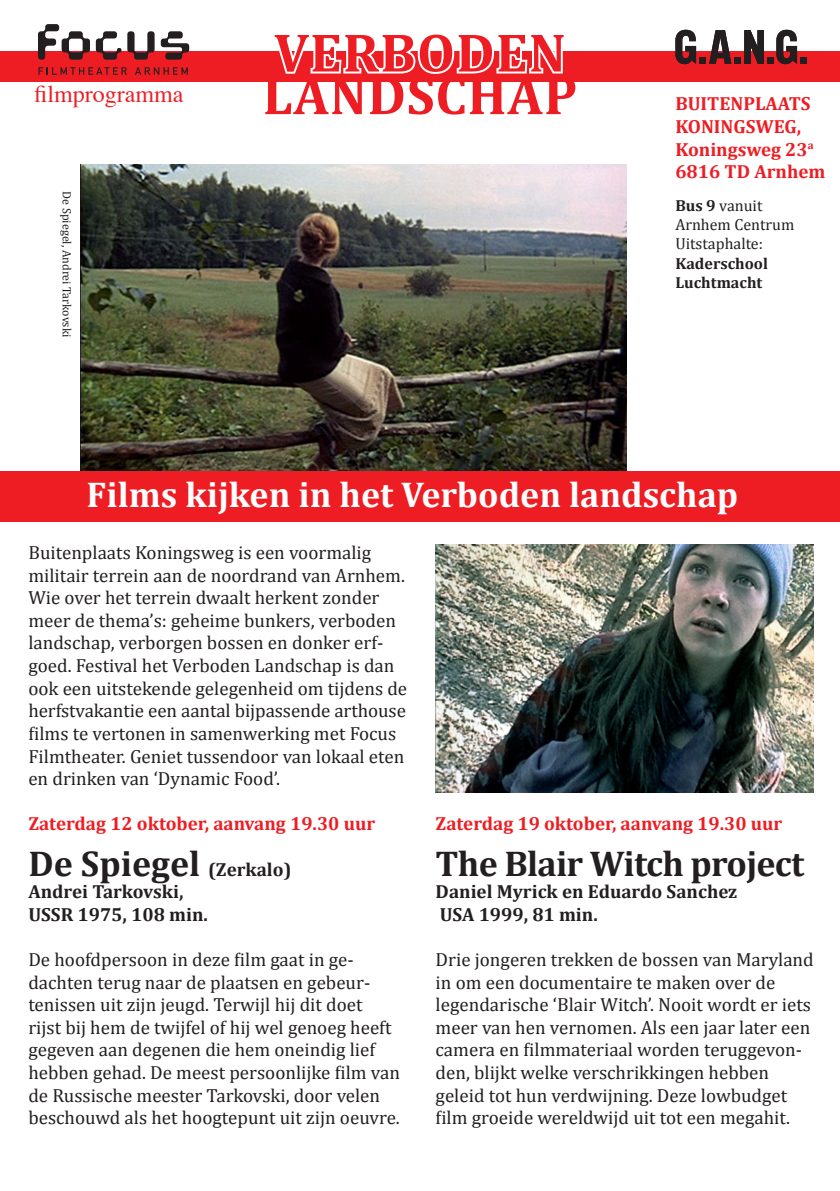
<style>
.page{position:relative;width:840px;height:1191px;background:#fff}
.page>*{position:absolute;margin:0;border:0;box-sizing:border-box;transform-origin:0 0}
.t1{font:700 54.8px "Cambria";letter-spacing:.01em;color:#ee1d23}
.t2{font:700 36px "Cambria";color:#fff}
.t3{font:700 36px "Cambria";letter-spacing:-.02em;color:#231f20}
.t4{font:700 36px "Cambria";color:#231f20}
.t5{font:700 25.2px "Cambria";color:#ee1d23}
.t6{font:24px "Times";color:#ee1d23}
.t7{font:19px/22.6px "Cambria";color:#231f20}
.t8{font:700 19px "Cambria";color:#ee1d23}
.t9{font:700 19px "Cambria";color:#231f20}
.t10{font:16px "Cambria";color:#231f20}
.t11{font:700 16px "Cambria";color:#231f20}
.t12{font:12px "Cambria";color:#231f20}
.s1{font-weight:700}
.s2{font-size:19px}
</style>
<div class="page">
<img style="left:81px;top:165px;width:545px;height:306px">
<img style="left:435px;top:544px;width:378px;height:248px">
<div style="left:0;top:51px;width:839px;height:30px;background:#ee1d23"></div>
<svg style="left:279px;top:51px;width:284px;height:23px"></svg>
<svg style="left:675px;top:30px;width:131px;height:34px"></svg>
<div style="left:0;top:471px;width:839px;height:50px;background:#ee1d23"></div>
<svg style="left:127px;top:31px;width:27px;height:29px"></svg>
<svg style="left:96px;top:31px;width:25px;height:29px"></svg>
<svg style="left:38px;top:24px;width:52px;height:36px"></svg>
<svg style="left:38px;top:67px;width:89px;height:8px"></svg>
<svg style="left:135px;top:67px;width:53px;height:8px"></svg>
<svg style="left:161px;top:31px;width:28px;height:29px"></svg>
<p class="t6" style="left:34px;top:71px;width:151px">filmprogramma</p>
<p class="t12" style="left:74px;top:191px;width:147px;rotate:90deg">De Spiegel, Andrei Tarkovski</p>
<p class="t1" style="left:274px;top:19px;width:293px">VERBODEN</p>
<p class="t5" style="left:315px;top:51px;width:210px">kinderactiviteiten</p>
<p class="t1" style="left:262px;top:62px;width:316px">LANDSCHAP</p>
<p class="t8" style="left:675px;top:92px;width:136px">BUITENPLAATS</p>
<p class="t8" style="left:675px;top:115px;width:127px">KONINGSWEG,</p>
<p class="t8" style="left:675px;top:138px;width:140px">Koningsweg 23<sup>a</sup></p>
<p class="t8" style="left:675px;top:160px;width:151px">6816 TD Arnhem</p>
<p class="t10" style="left:675px;top:196px;width:88px"><span class="s1">Bus 9</span> vanuit</p>
<p class="t10" style="left:675px;top:215px;width:120px">Arnhem Centrum</p>
<p class="t10" style="left:675px;top:234px;width:89px">Uitstaphalte:</p>
<p class="t11" style="left:675px;top:253px;width:94px">Kaderschool</p>
<p class="t11" style="left:675px;top:272px;width:88px">Luchtmacht</p>
<p class="t2" style="left:86px;top:473px;width:653px">Films kijken in het Verboden landschap</p>
<p class="t7" style="left:28px;top:541px;width:380px">Buitenplaats Koningsweg is een voormalig militair terrein aan de noordrand van Arnhem.<br>Wie over het terrein dwaalt herkent zonder meer de thema’s: geheime bunkers, verboden landschap, verborgen bossen en donker erf&shy;goed. Festival het Verboden Landschap is dan ook een uitstekende gelegenheid om tijdens de herfstvakantie een aantal bijpassende arthouse films te vertonen in samenwerking met Focus Filmtheater. Geniet tussendoor van lokaal eten en drinken van ‘Dynamic Food’.</p>
<p class="t8" style="left:28px;top:812px;width:348px">Zaterdag 12 oktober, aanvang 19.30 uur</p>
<p class="t4" style="left:28px;top:841px;width:264px">De Spiegel <span class="s2">(Zerkalo)</span></p>
<p class="t9" style="left:28px;top:880px;width:156px">Andrei Tarkovski,</p>
<p class="t9" style="left:28px;top:902px;width:181px">USSR 1975, 108 min.</p>
<p class="t7" style="left:28px;top:948px;width:373px">De hoofdpersoon in deze film gaat in ge&shy;dachten terug naar de plaatsen en gebeur&shy;tenissen uit zijn jeugd. Terwijl hij dit doet rijst bij hem de twijfel of hij wel genoeg heeft gegeven aan degenen die hem oneindig lief hebben gehad. De meest persoonlijke film van de Russische meester Tarkovski, door velen beschouwd als het hoogtepunt uit zijn oeuvre.</p>
<p class="t8" style="left:435px;top:812px;width:348px">Zaterdag 19 oktober, aanvang 19.30 uur</p>
<p class="t3" style="left:435px;top:841px;width:370px">The Blair Witch project</p>
<p class="t9" style="left:435px;top:880px;width:303px">Daniel Myrick en Eduardo Sanchez</p>
<p class="t9" style="left:439px;top:902px;width:159px">USA 1999, 81 min.</p>
<p class="t7" style="left:435px;top:948px;width:379px">Drie jongeren trekken de bossen van Maryland in om een documentaire te maken over de legendarische ‘Blair Witch’. Nooit wordt er iets meer van hen vernomen. Als een jaar later een camera en filmmateriaal worden teruggevon&shy;den, blijkt welke verschrikkingen hebben geleid tot hun verdwijning. Deze lowbudget film groeide wereldwijd uit tot een megahit.</p>
</div>
